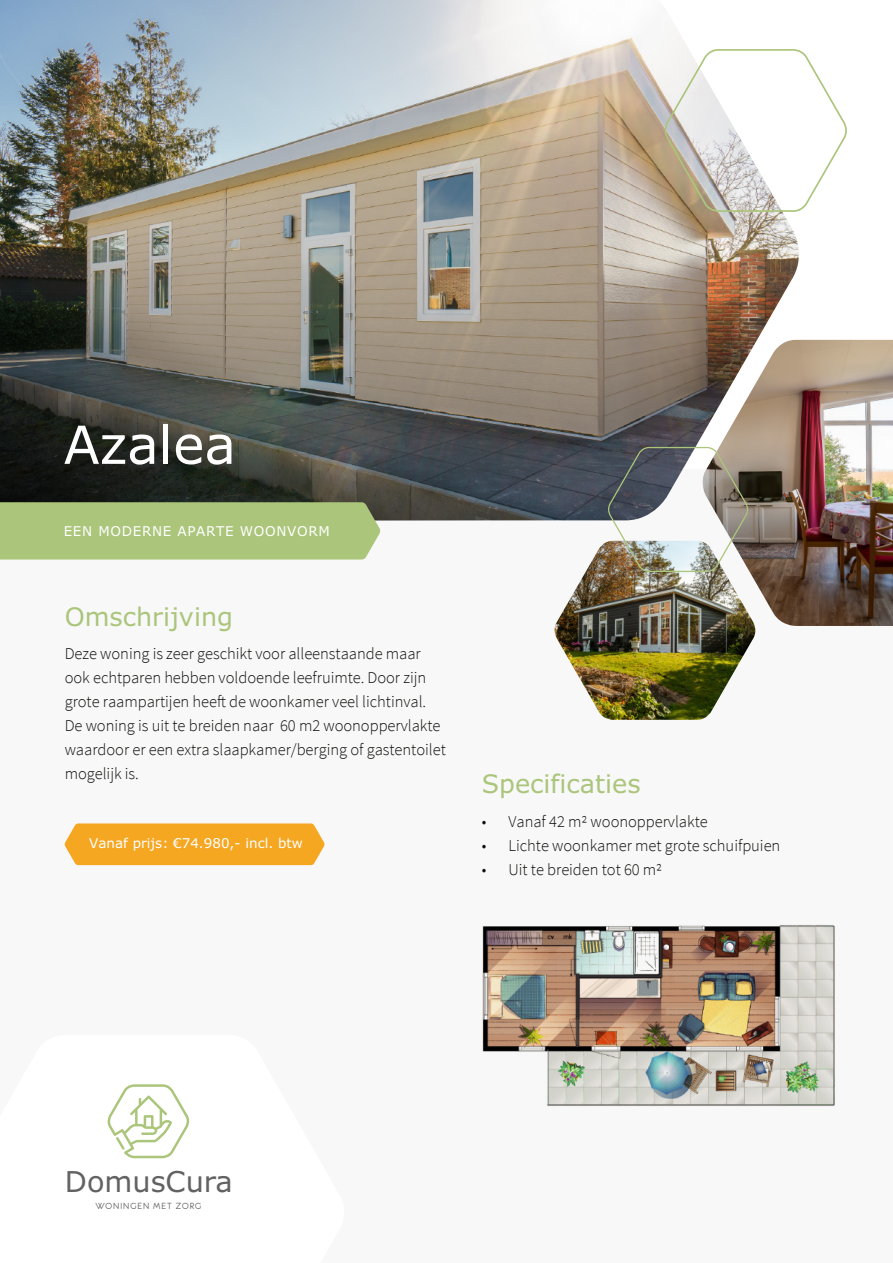
<style>
.page{position:relative;width:893px;height:1263px;background:#fff}
.page>*{position:absolute;margin:0;border:0;box-sizing:border-box;transform-origin:0 0}
.t1{font:52.5px "Kempenaer";color:#fff}
.t2{font:28.8px "Kempenaer";color:#636262}
.t3{font:25.5px "Kempenaer";color:#abc57b}
.t4{font:300 16.5px/24px "Source Sans Pro";letter-spacing:-.005em;color:#11100d}
.t5{font:13.5px "Kempenaer";color:#fff}
.t6{font:13.5px "Kempenaer";letter-spacing:.05em;color:#fff}
.t7{font:9.9px "Eurofurenceregular";letter-spacing:.1em;color:#636262}
</style>
<div class="page">
<div style="left:0;top:469px;width:893px;height:794px;background:#f8f8f9"></div>
<img style="left:0;top:0;width:806px;height:520px">
<img style="left:0;top:168px;width:523px;height:352px">
<svg style="left:107px;top:1084px;width:83px;height:74px"></svg>
<div style="left:0;top:502px;width:381px;height:57px;background:#abc57b"></div>
<img style="left:698px;top:340px;width:195px;height:286px">
<img style="left:554px;top:541px;width:204px;height:179px">
<img style="left:608px;top:447px;width:140px;height:125px">
<svg style="left:665px;top:49px;width:182px;height:163px"></svg>
<img style="left:482px;top:925px;width:353px;height:181px">
<svg style="left:64px;top:823px;width:261px;height:42px;background:#f5ab2e"></svg>
<h1 class="t1" style="left:64px;top:411px;width:174px">Azalea</h1>
<p class="t6" style="left:64px;top:522px;width:268px">EEN MODERNE APARTE WOONVORM</p>
<h3 class="t3" style="left:65px;top:601px;width:170px">Omschrijving</h3>
<p class="t4" style="left:65px;top:641px;width:383px">Deze woning is zeer geschikt voor alleenstaande maar ook echtparen hebben voldoende leefruimte. Door zijn grote raampartijen heeft de woonkamer veel lichtinval.<br>De woning is uit te breiden naar 60 m2 woonoppervlakte waardoor er een extra slaapkamer/berging of gastentoilet mogelijk is.</p>
<p class="t5" style="left:89px;top:834px;width:215px">Vanaf prijs: €74.980,- incl. btw</p>
<h3 class="t3" style="left:482px;top:767px;width:160px">Specificaties</h3>
<p class="t4" style="left:482px;top:809px;width:227px">• Vanaf 42 m2 woonoppervlakte</p>
<p class="t4" style="left:482px;top:833px;width:300px">• Lichte woonkamer met grote schuifpuien</p>
<p class="t4" style="left:482px;top:857px;width:182px">• Uit te breiden tot 60 m2</p>
<h2 class="t2" style="left:65px;top:1163px;width:169px">DomusCura</h2>
<p class="t7" style="left:95px;top:1200px;width:107px">WONINGEN MET ZORG</p>
</div>
